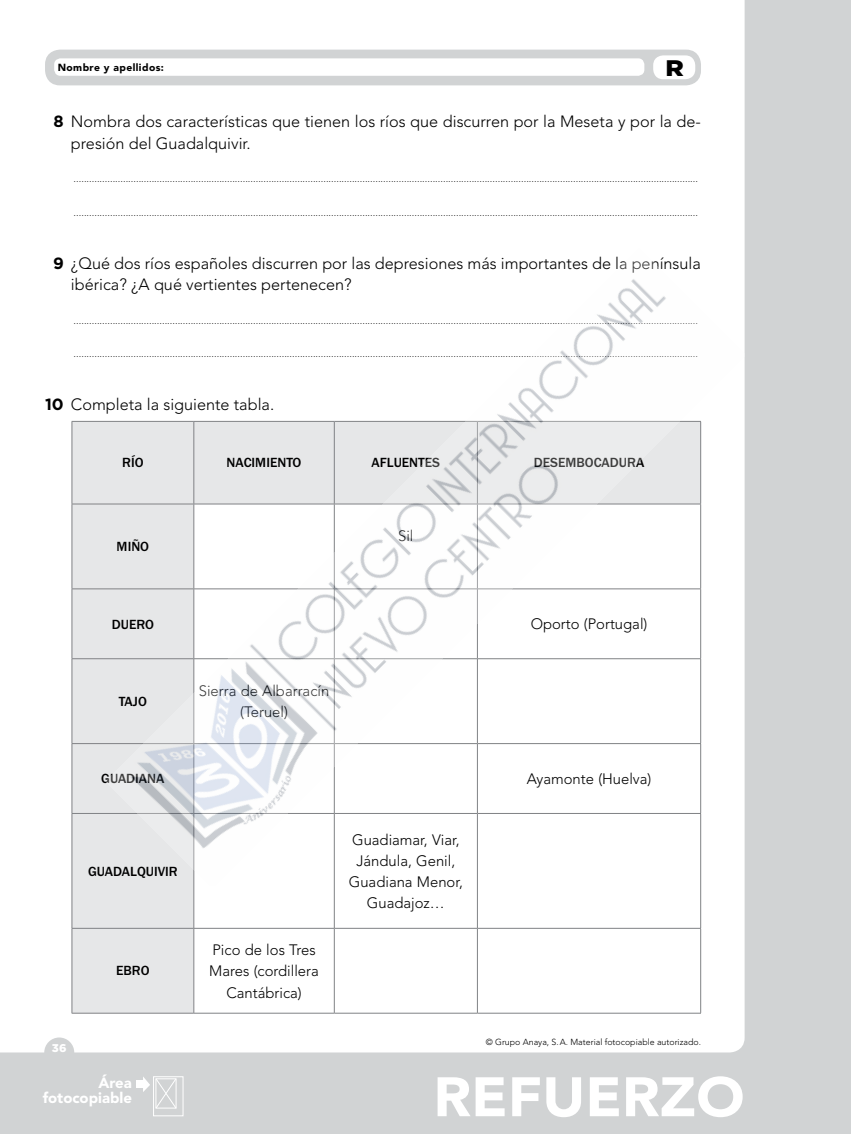
<style>
.page{position:relative;width:851px;height:1134px;background:#fff}
.page>*{position:absolute;margin:0;border:0;box-sizing:border-box;transform-origin:0 0}
.t1{font:900 55px "Avenir LT Std";color:#fff;scale:1.06 1}
.t2{font:900 22.5px "Gotham";color:#000;scale:1.13 1}
.t3{font:300 16.25px/21.2px "Avenir LT Std";color:#000}
.nuclTablaRegu{font:300 15px/21.2px "Avenir LT Std";color:#000;text-align:center}
.t4{font:900 14.88px/14.9px "Avenir LT Std";color:#fff;text-align:right}
.nuclCabecTablas{font:500 13.75px "ITC Franklin Gothic Std";color:#000}
.t5{font:900 11.25px "Gotham";color:#fff}
.t6{font:900 10.25px "Avenir LT Std";letter-spacing:.04em;color:#000}
.nuclActivPuntille{font:300 10px "Avenir LT Std";color:#000}
.t7{font:300 8.75px "Avenir LT Std";color:#000}
.s1{font-family:"Gotham";font-weight:700}
</style>
<div class="page">
<div style="left:0;top:0;width:850px;height:1134px;background:#d1d3d4"></div>
<div style="left:0;top:0;width:744px;height:1052px;background:#fff"></div>
<div style="left:44px;top:1037px;width:30px;height:30px;background:#d1d3d4;border-radius:50%"></div>
<div style="left:153px;top:1076px;width:30px;height:40px;border:1px solid #fff"></div>
<svg style="left:143px;top:1076px;width:34px;height:33px"></svg>
<div style="left:136px;top:1081px;width:8px;height:7px;background:#fff"></div>
<div style="left:73px;top:422px;width:120px;height:591px;background:#e6e7e8"></div>
<div style="left:194px;top:886px;width:506px;height:127px;background:#fff"></div>
<hr style="left:72px;top:504px;width:122px;height:1px;background:#808285">
<hr style="left:72px;top:588px;width:122px;height:1px;background:#808285">
<hr style="left:72px;top:658px;width:122px;height:1px;background:#808285">
<hr style="left:72px;top:743px;width:122px;height:1px;background:#808285">
<hr style="left:72px;top:813px;width:122px;height:1px;background:#808285">
<hr style="left:193px;top:814px;width:1px;height:114px;background:#808285">
<hr style="left:334px;top:814px;width:1px;height:114px;background:#808285">
<hr style="left:477px;top:814px;width:1px;height:114px;background:#808285">
<hr style="left:72px;top:928px;width:122px;height:1px;background:#808285">
<hr style="left:194px;top:928px;width:140px;height:1px;background:#808285">
<hr style="left:193px;top:929px;width:1px;height:84px;background:#808285">
<hr style="left:334px;top:928px;width:143px;height:1px;background:#808285">
<hr style="left:334px;top:929px;width:1px;height:84px;background:#808285">
<hr style="left:477px;top:928px;width:224px;height:1px;background:#808285">
<hr style="left:477px;top:929px;width:1px;height:84px;background:#808285">
<hr style="left:72px;top:421px;width:122px;height:1px;background:#808285">
<hr style="left:72px;top:422px;width:1px;height:82px;background:#808285">
<hr style="left:72px;top:504px;width:1px;height:84px;background:#808285">
<hr style="left:72px;top:589px;width:1px;height:69px;background:#808285">
<hr style="left:72px;top:659px;width:1px;height:84px;background:#808285">
<hr style="left:72px;top:744px;width:1px;height:69px;background:#808285">
<hr style="left:72px;top:814px;width:1px;height:114px;background:#808285">
<hr style="left:700px;top:814px;width:1px;height:114px;background:#808285">
<hr style="left:72px;top:929px;width:1px;height:84px;background:#808285">
<hr style="left:700px;top:929px;width:1px;height:84px;background:#808285">
<hr style="left:72px;top:1013px;width:122px;height:1px;background:#808285">
<hr style="left:194px;top:1013px;width:140px;height:1px;background:#808285">
<hr style="left:334px;top:1013px;width:143px;height:1px;background:#808285">
<hr style="left:477px;top:1013px;width:224px;height:1px;background:#808285">
<div style="left:45px;top:50px;width:656px;height:35px;background:#d1d3d4;border-radius:15px"></div>
<div style="left:653px;top:55px;width:42px;height:24px;background:#fff;border-radius:10px"></div>
<div style="left:54px;top:58px;width:590px;height:18px;background:#fff;border-radius:6px"></div>
<img style="left:106px;top:248px;width:638px;height:638px">
<p class="t6" style="left:58px;top:61px;width:108px">Nombre y apellidos:</p>
<p class="t2" style="left:665px;top:52px;width:18px">R</p>
<p class="t3" style="left:71px;top:111px;width:631px;text-indent:-17px"><span class="s1">8</span> Nombra dos características que tienen los ríos que discurren por la Meseta y por la de&shy;presión del Guadalquivir.</p>
<p class="nuclActivPuntille" style="left:74px;top:173px;width:625px">................................................................................................................................................................................................................................................</p>
<p class="nuclActivPuntille" style="left:74px;top:206px;width:625px">................................................................................................................................................................................................................................................</p>
<p class="t3" style="left:71px;top:253px;width:631px;text-indent:-18px"><span class="s1">9</span> ¿Qué dos ríos españoles discurren por las depresiones más importantes de la península ibérica? ¿A qué vertientes pertenecen?</p>
<p class="nuclActivPuntille" style="left:74px;top:314px;width:625px">................................................................................................................................................................................................................................................</p>
<p class="nuclActivPuntille" style="left:74px;top:348px;width:625px">................................................................................................................................................................................................................................................</p>
<p class="t3" style="left:45px;top:394px;width:230px"><span class="s1">10</span> Completa la siguiente tabla.</p>
<p class="nuclCabecTablas" style="left:122px;top:455px;width:23px">RÍO</p>
<p class="nuclCabecTablas" style="left:226px;top:455px;width:76px">NACIMIENTO</p>
<p class="nuclCabecTablas" style="left:371px;top:455px;width:70px">AFLUENTES</p>
<p class="nuclCabecTablas" style="left:533px;top:455px;width:112px">DESEMBOCADURA</p>
<p class="nuclCabecTablas" style="left:117px;top:539px;width:34px">MIÑO</p>
<p class="nuclTablaRegu" style="left:398px;top:526px;width:17px">Sil</p>
<p class="nuclCabecTablas" style="left:112px;top:616px;width:44px">DUERO</p>
<p class="nuclTablaRegu" style="left:530px;top:614px;width:118px">Oporto (Portugal)</p>
<p class="nuclCabecTablas" style="left:119px;top:694px;width:29px">TAJO</p>
<p class="nuclTablaRegu" style="left:199px;top:680px;width:132px">Sierra de Albarracín (Teruel)</p>
<p class="nuclCabecTablas" style="left:101px;top:771px;width:65px">GUADIANA</p>
<p class="nuclTablaRegu" style="left:526px;top:768px;width:126px">Ayamonte (Huelva)</p>
<p class="nuclCabecTablas" style="left:88px;top:863px;width:91px">GUADALQUIVIR</p>
<p class="nuclCabecTablas" style="left:116px;top:963px;width:35px">EBRO</p>
<p class="t5" style="left:52px;top:1040px;width:16px">36</p>
<h3 class="t4" style="left:43px;top:1075px;width:91px">Área fotocopiable</h3>
<p class="nuclTablaRegu" style="left:209px;top:939px;width:111px">Pico de los Tres<br>Mares (cordillera<br>Cantábrica)</p>
<p class="nuclTablaRegu" style="left:349px;top:829px;width:115px">Guadiamar, Viar,<br>Jándula, Genil,<br>Guadiana Menor,<br>Guadajoz…</p>
<p class="t7" style="left:485px;top:1037px;width:217px">© Grupo Anaya, S.A. Material fotocopiable autorizado.</p>
<p class="t1" style="left:433px;top:1064px;width:295px">REFUERZO</p>
</div>
